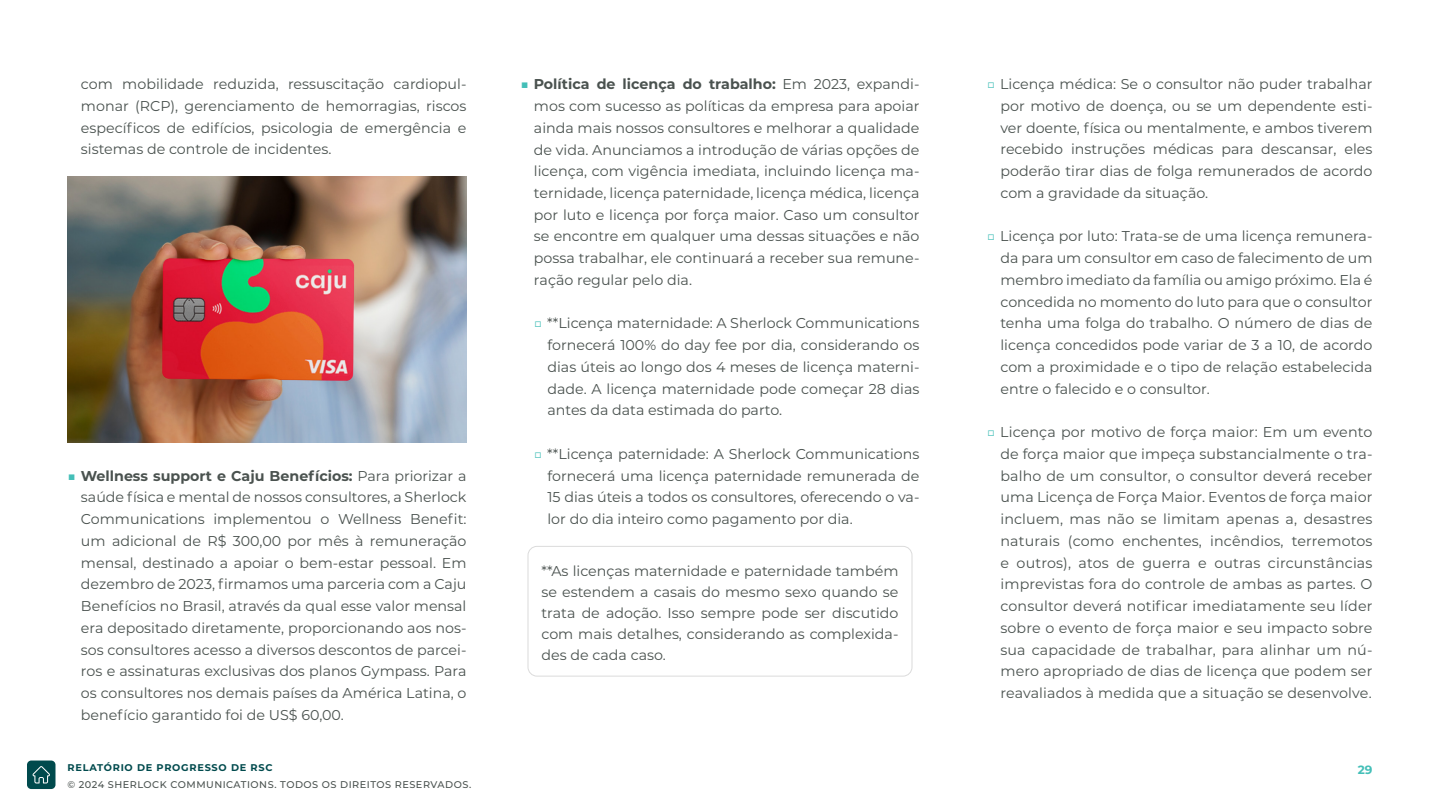
<style>
.page{position:relative;width:1440px;height:810px;background:#fff}
.page>*{position:absolute;margin:0;border:0;box-sizing:border-box;transform-origin:0 0}
.t1{font:14.25px/21.8px "Montserrat";color:#4a524f;text-align:justify}
.t2{font:700 12px "Montserrat";color:#44bfb8}
.t3{font:500 9.75px "Montserrat";letter-spacing:.05em;color:#4a524f}
.t4{font:700 9.75px "Montserrat";letter-spacing:.075em;color:#004a4d}
.s1{color:#44bfb8}
.s2{font-weight:700}
</style>
<div class="page">
<div style="left:528px;top:546px;width:384px;height:130px;border:1px solid #dbdbdb;border-radius:9px"></div>
<img style="left:68px;top:176px;width:398px;height:266px">
<div style="left:27px;top:761px;width:28px;height:28px;background:#004a4d;border-radius:4px"></div>
<svg style="left:32px;top:766px;width:18px;height:17px"></svg>
<p class="t1" style="left:534px;top:73px;width:387px;text-indent:-13px"><span class="s1">■</span> <span class="s2">Política de licença do trabalho:</span> Em 2023, expandi&shy;mos com sucesso as políticas da empresa para apoiar ainda mais nossos consultores e melhorar a qualidade de vida. Anunciamos a introdução de várias opções de licença, com vigência imediata, incluindo licença ma&shy;ternidade, licença paternidade, licença médica, licença por luto e licença por força maior. Caso um consultor se encontre em qualquer uma dessas situações e não possa trabalhar, ele continuará a receber sua remune&shy;ração regular pelo dia.</p>
<p class="t1" style="left:547px;top:312px;width:374px;text-indent:-13px"><span class="s1">□</span> **Licença maternidade: A Sherlock Communications fornecerá 100% do day fee por dia, considerando os dias úteis ao longo dos 4 meses de licença materni&shy;dade. A licença maternidade pode começar 28 dias antes da data estimada do parto.</p>
<p class="t1" style="left:547px;top:443px;width:373px;text-indent:-13px"><span class="s1">□</span> **Licença paternidade: A Sherlock Communications fornecerá uma licença paternidade remunerada de 15 dias úteis a todos os consultores, oferecendo o va&shy;lor do dia inteiro como pagamento por dia.</p>
<p class="t1" style="left:81px;top:73px;width:387px">com mobilidade reduzida, ressuscitação cardiopul&shy;monar (RCP), gerenciamento de hemorragias, riscos específicos de edifícios, psicologia de emergência e sistemas de controle de incidentes.</p>
<p class="t1" style="left:1000px;top:73px;width:374px;text-indent:-13px"><span class="s1">□</span> Licença médica: Se o consultor não puder trabalhar por motivo de doença, ou se um dependente esti&shy;ver doente, física ou mentalmente, e ambos tiverem recebido instruções médicas para descansar, eles poderão tirar dias de folga remunerados de acordo com a gravidade da situação.</p>
<p class="t1" style="left:1000px;top:225px;width:373px;text-indent:-13px"><span class="s1">□</span> Licença por luto: Trata-se de uma licença remunera&shy;da para um consultor em caso de falecimento de um membro imediato da família ou amigo próximo. Ela é concedida no momento do luto para que o consultor tenha uma folga do trabalho. O número de dias de licença concedidos pode variar de 3 a 10, de acordo com a proximidade e o tipo de relação estabelecida entre o falecido e o consultor.</p>
<p class="t1" style="left:1000px;top:421px;width:374px;text-indent:-13px"><span class="s1">□</span> Licença por motivo de força maior: Em um evento de força maior que impeça substancialmente o tra&shy;balho de um consultor, o consultor deverá receber uma Licença de Força Maior. Eventos de força maior incluem, mas não se limitam apenas a, desastres naturais (como enchentes, incêndios, terremotos e outros), atos de guerra e outras circunstâncias imprevistas fora do controle de ambas as partes. O consultor deverá notificar imediatamente seu líder sobre o evento de força maior e seu impacto sobre sua capacidade de trabalhar, para alinhar um nú&shy;mero apropriado de dias de licença que podem ser reavaliados à medida que a situação se desenvolve.</p>
<p class="t1" style="left:81px;top:464px;width:387px;text-indent:-13px"><span class="s1">■</span> <span class="s2">Wellness support e Caju Benefícios:</span> Para priorizar a saúde física e mental de nossos consultores, a Sherlock Communications implementou o Wellness Benefit: um adicional de R$ 300,00 por mês à remuneração mensal, destinado a apoiar o bem-estar pessoal. Em dezembro de 2023, firmamos uma parceria com a Caju Benefícios no Brasil, através da qual esse valor mensal era depositado diretamente, proporcionando aos nos&shy;sos consultores acesso a diversos descontos de parcei&shy;ros e assinaturas exclusivas dos planos Gympass. Para os consultores nos demais países da América Latina, o benefício garantido foi de US$ 60,00.</p>
<p class="t4" style="left:68px;top:761px;width:207px">RELATÓRIO DE PROGRESSO DE RSC</p>
<p class="t3" style="left:68px;top:778px;width:405px">© 2024 SHERLOCK COMMUNICATIONS. TODOS OS DIREITOS RESERVADOS.</p>
<p class="t1" style="left:542px;top:560px;width:359px;line-height:21px">**As licenças maternidade e paternidade também se estendem a casais do mesmo sexo quando se trata de adoção. Isso sempre pode ser discutido com mais detalhes, considerando as complexida&shy;des de cada caso.</p>
<p class="t2" style="left:1358px;top:761px;width:16px">29</p>
</div>
